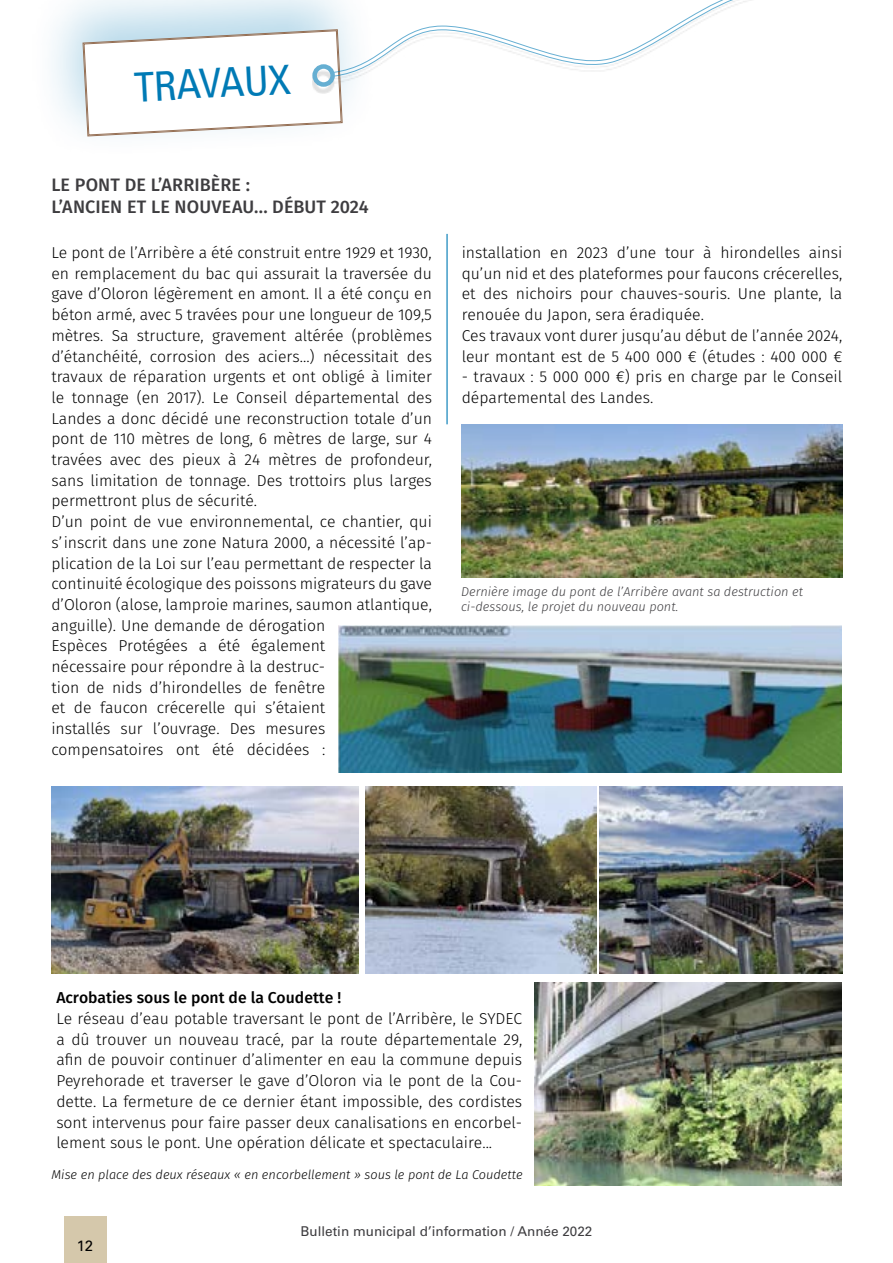
<style>
.page{position:relative;width:893px;height:1263px;background:#fff}
.page>*{position:absolute;margin:0;border:0;box-sizing:border-box;transform-origin:0 0}
.t1{font:condensed 40.5px "Univers LT Std";color:#007ab5}
.t2{font:500 18px/21.6px "Fira Sans";letter-spacing:.005em;color:#3e3d40}
.t3{font:300 15.75px/20.7px "Fira Sans";color:#000}
.t4{font:500 15.75px "Fira Sans";color:#000}
.t5{font:15px "Univers LT Std";color:#000}
.t6{font:13.5px "Univers LT Std";color:#3e3d40}
.t7{font:italic 300 12.75px/15.3px "Fira Sans";color:#3e3d40}
.t8{font:italic 300 12.75px "Fira Sans";color:#000}
</style>
<div class="page">
<img style="left:51px;top:786px;width:308px;height:187px">
<img style="left:534px;top:982px;width:308px;height:204px">
<img style="left:338px;top:625px;width:504px;height:148px">
<img style="left:461px;top:424px;width:381px;height:153px">
<div style="left:64px;top:1216px;width:42px;height:47px;background:#d5c8ab"></div>
<div style="left:28px;top:0;width:352px;height:161px;background:#007ab5;opacity:.3"></div>
<svg style="left:82px;top:0;width:669px;height:155px"></svg>
<div style="left:312px;top:64px;width:23px;height:23px;border:4px solid #007ab5;border-radius:50%"></div>
<img style="left:600px;top:786px;width:242px;height:187px">
<img style="left:366px;top:786px;width:230px;height:187px">
<hr style="left:446px;top:234px;width:2px;height:190px;background:#007ab5">
<h1 class="t1" style="left:133px;top:62px;width:158px;rotate:-3deg">TRAVAUX</h1>
<p class="t2" style="left:51px;top:173px;width:319px">LE PONT DE L’ARRIBÈRE :<br>L’ANCIEN ET LE NOUVEAU... DÉBUT 2024</p>
<p class="t3" style="left:51px;top:242px;width:382px">Le pont de l’Arribère a été construit entre 1929 et 1930, en remplacement du bac qui assurait la traversée du gave d’Oloron légèrement en amont. Il a été conçu en béton armé, avec 5 travées pour une longueur de 109,5 mètres. Sa structure, gravement altérée (problèmes d’étanchéité, corrosion des aciers…) nécessitait des travaux de réparation urgents et ont obligé à limiter le tonnage (en 2017). Le Conseil départemental des Landes a donc décidé une reconstruction totale d’un pont de 110 mètres de long, 6 mètres de large, sur 4 travées avec des pieux à 24 mètres de profondeur, sans limitation de tonnage. Des trottoirs plus larges permettront plus de sécurité.<br>D’un point de vue environnemental, ce chantier, qui s’inscrit dans une zone Natura 2000, a nécessité l’ap&shy;plication de la Loi sur l’eau permettant de respecter la continuité écologique des poissons migrateurs du gave d’Oloron (alose, lamproie marines, saumon atlantique, anguille). Une demande de dérogation<br>Espèces Protégées a été également<br>nécessaire pour répondre à la destruc-<br>tion de nids d’hirondelles de fenêtre<br>et de faucon crécerelle qui s’étaient<br>installés sur l’ouvrage. Des mesures compensatoires ont été décidées :</p>
<p class="t3" style="left:462px;top:242px;width:382px">installation en 2023 d’une tour à hirondelles ainsi qu’un nid et des plateformes pour faucons crécerelles, et des nichoirs pour chauves-souris. Une plante, la renouée du Japon, sera éradiquée.<br>Ces travaux vont durer jusqu’au début de l’année 2024, leur montant est de 5 400 000 € (études : 400 000 €</p>
<p class="t3" style="left:462px;top:366px;width:382px">- travaux : 5 000 000 €) pris en charge par le Conseil départemental des Landes.</p>
<p class="t7" style="left:461px;top:584px;width:344px">Dernière image du pont de l’Arribère avant sa destruction et ci-dessous, le projet du nouveau pont.</p>
<p class="t4" style="left:56px;top:985px;width:286px">Acrobaties sous le pont de la Coudette !</p>
<p class="t3" style="left:56px;top:1008px;width:467px;text-align:justify">Le réseau d’eau potable traversant le pont de l’Arribère, le SYDEC a dû trouver un nouveau tracé, par la route départementale 29, afin de pouvoir continuer d’alimenter en eau la commune depuis Peyrehorade et traverser le gave d’Oloron via le pont de la Cou&shy;dette. La fermeture de ce dernier étant impossible, des cordistes sont intervenus pour faire passer deux canalisations en encorbel&shy;lement sous le pont. Une opération délicate et spectaculaire...</p>
<p class="t8" style="left:51px;top:1165px;width:473px">Mise en place des deux réseaux « en encorbellement » sous le pont de La Coudette</p>
<p class="t5" style="left:77px;top:1237px;width:18px">12</p>
<p class="t6" style="left:301px;top:1223px;width:293px">Bulletin municipal d’information / Année 2022</p>
</div>
